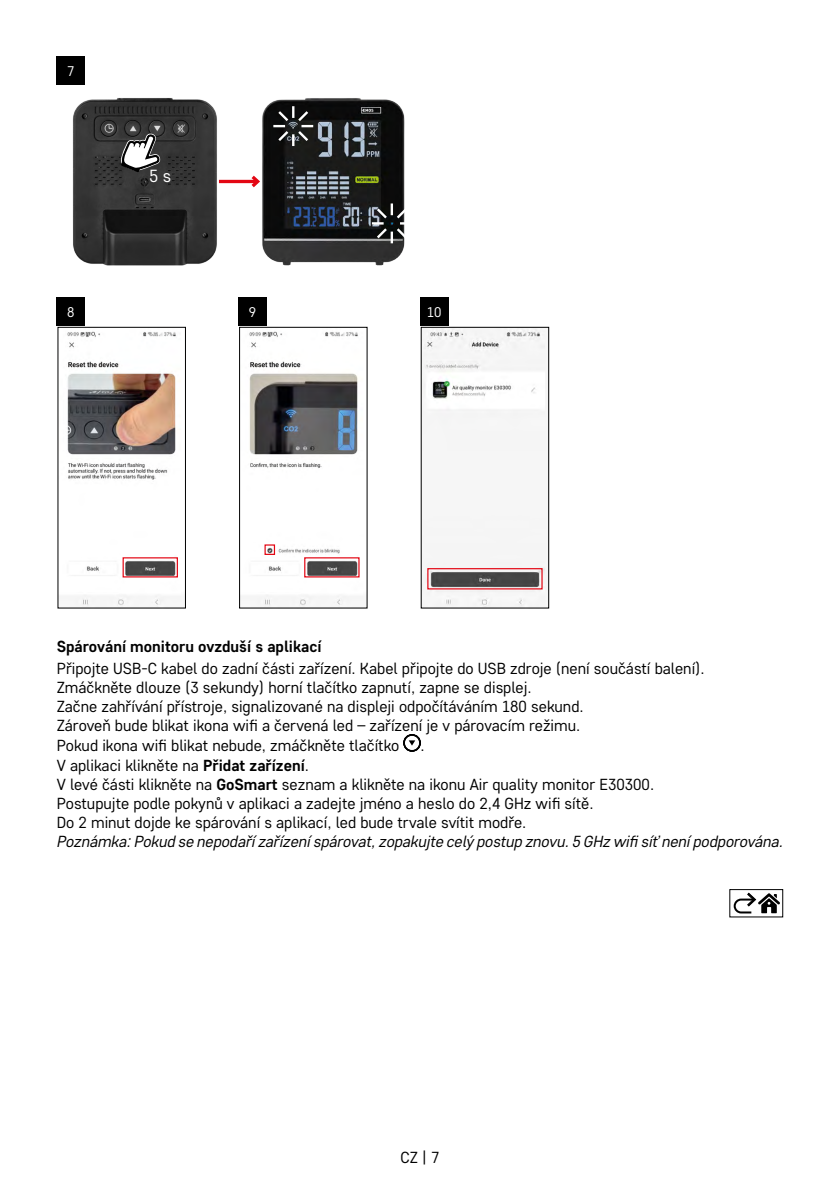
<style>
.page{position:relative;width:840px;height:1191px;background:#fff}
.page>*{position:absolute;margin:0;border:0;box-sizing:border-box;transform-origin:0 0}
.t1{font:17.6px "Core Sans D35";color:#fff}
.t2{font:16px/19.4px "Core Sans D35";color:#000}
.t3{font:italic 16px "Core Sans D35";letter-spacing:-.005em;color:#000}
.t4{font:700 16px "Core Sans D55";color:#000}
.t5{font:14px "Core Sans D35";color:#fff}
.s1{font-family:"Core Sans D55";font-weight:700}
</style>
<div class="page">
<div style="left:57px;top:57px;width:28px;height:28px;background:#000"></div>
<img style="left:244px;top:98px;width:161px;height:168px">
<img style="left:72px;top:98px;width:162px;height:168px">
<hr style="left:219px;top:180px;width:38px;height:3px;background:#e30613">
<svg style="left:248px;top:172px;width:14px;height:19px"></svg>
<svg style="left:119px;top:133px;width:42px;height:39px"></svg>
<svg style="left:273px;top:106px;width:40px;height:40px;background:#363737"></svg>
<svg style="left:371px;top:203px;width:34px;height:40px"></svg>
<div style="left:57px;top:298px;width:28px;height:28px;background:#000"></div>
<div style="left:238px;top:298px;width:28px;height:28px;background:#000"></div>
<div style="left:420px;top:298px;width:28px;height:28px;background:#000"></div>
<img style="left:67px;top:331px;width:111px;height:275px">
<img style="left:249px;top:331px;width:111px;height:275px">
<div style="left:239px;top:327px;width:128px;height:281px;border:1px solid #000"></div>
<div style="left:264px;top:544px;width:11px;height:11px;border:1px solid #e30613"></div>
<img style="left:423px;top:329px;width:123px;height:277px">
<div style="left:427px;top:568px;width:115px;height:21px;border:1px solid #e30613"></div>
<div style="left:403px;top:734px;width:17px;height:17px;border:1px solid #000;border-radius:50%"></div>
<div style="left:403px;top:735px;width:17px;height:16px;border:1px solid #000;border-radius:50%"></div>
<div style="left:404px;top:735px;width:15px;height:15px;border:1px solid #000;border-radius:50%"></div>
<svg style="left:408px;top:740px;width:7px;height:5px"></svg>
<div style="left:729px;top:889px;width:53px;height:28px;border:1px solid #000"></div>
<svg style="left:733px;top:892px;width:46px;height:22px"></svg>
<p class="t5" style="left:67px;top:62px;width:9px">7</p>
<p class="t1" style="left:149px;top:164px;width:24px">5 s</p>
<p class="t5" style="left:67px;top:303px;width:9px">8</p>
<p class="t5" style="left:249px;top:303px;width:9px">9</p>
<p class="t5" style="left:426px;top:303px;width:16px">10</p>
<p class="t4" style="left:57px;top:635px;width:266px">Spárování monitoru ovzduší s aplikací</p>
<p class="t2" style="left:57px;top:658px;width:649px">Připojte USB-C kabel do zadní části zařízení. Kabel připojte do USB zdroje (není součástí balení).<br>Zmáčkněte dlouze (3 sekundy) horní tlačítko zapnutí, zapne se displej.<br>Začne zahřívání přístroje, signalizované na displeji odpočítáváním 180 sekund.<br>Zároveň bude blikat ikona wifi a červená led – zařízení je v párovacím režimu.<br>Pokud ikona wifi blikat nebude, zmáčkněte tlačítko</p>
<p class="t2" style="left:420px;top:735px;width:6px">.</p>
<p class="t2" style="left:57px;top:755px;width:598px">V aplikaci klikněte na <span class="s1">Přidat zařízení</span>.<br>V levé části klikněte na <span class="s1">GoSmart</span> seznam a klikněte na ikonu Air quality monitor E30300.<br>Postupujte podle pokynů v aplikaci a zadejte jméno a heslo do 2,4 GHz wifi sítě.<br>Do 2 minut dojde ke spárování s aplikací, led bude trvale svítit modře.</p>
<p class="t3" style="left:57px;top:831px;width:727px">Poznámka: Pokud se nepodaří zařízení spárovat, zopakujte celý postup znovu. 5 GHz wifi síť není podporována.</p>
<p class="t2" style="left:400px;top:1146px;width:40px">CZ | 7</p>
</div>
